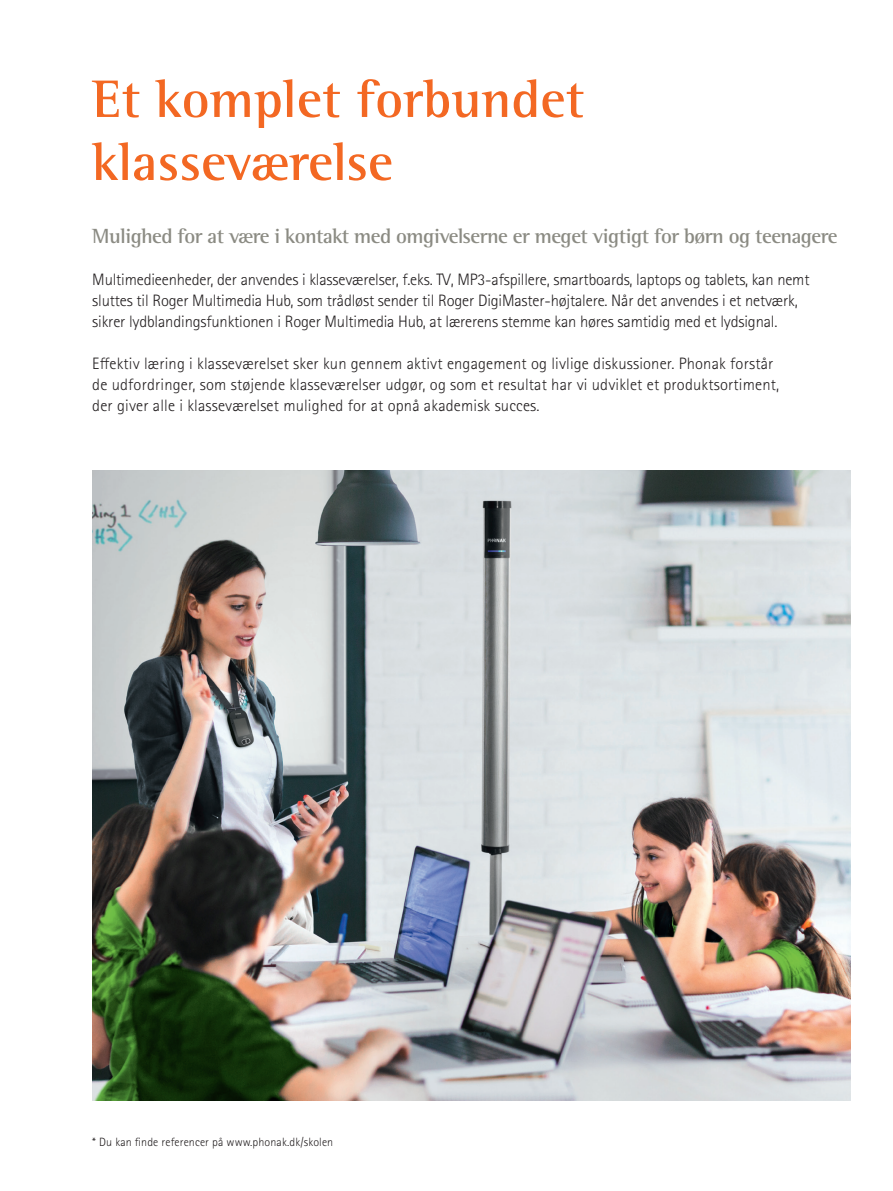
<style>
.page{position:relative;width:893px;height:1191px;background:#fff}
.page>*{position:absolute;margin:0;border:0;box-sizing:border-box;transform-origin:0 0}
.PHO_Lead_Quote_36pt{font:700 54px/63px "Rotis Semi Serif Pro";color:#f36823}
.PHO_Lead_Quote_14pt{font:700 21px "Rotis Semi Serif Pro";letter-spacing:-.025em;color:#8b8b83}
.PHO_Bodycopy_11pt_Bl{font:300 16.5px/21px "Rotis Sans Serif Pro";letter-spacing:-.01em;color:#231f20}
.PHO_Bodycopy_11pt_Bl-2{font:300 16.5px/21px "Rotis Sans Serif Pro";letter-spacing:.01em;color:#231f20}
.PHO_Bodycopy_11pt_Bl-3{font:300 12px "Rotis Sans Serif Pro";letter-spacing:.01em;color:#231f20}
</style>
<div class="page">
<img style="left:92px;top:470px;width:758px;height:630px">
<p class="PHO_Lead_Quote_36pt" style="left:92px;top:67px;width:494px">Et komplet forbundet klasseværelse</p>
<p class="PHO_Lead_Quote_14pt" style="left:92px;top:223px;width:747px">Mulighed for at være i kontakt med omgivelserne er meget vigtigt for børn og teenagere</p>
<p class="PHO_Bodycopy_11pt_Bl" style="left:92px;top:269px;width:719px">Multimedieenheder, der anvendes i klasseværelser, f.eks. TV, MP3-afspillere, smartboards, laptops og tablets, kan nemt sluttes til Roger Multimedia Hub, som trådløst sender til Roger DigiMaster-højtalere. Når det anvendes i et netværk, sikrer lydblandingsfunktionen i Roger Multimedia Hub, at lærerens stemme kan høres samtidig med et lydsignal.</p>
<p class="PHO_Bodycopy_11pt_Bl-2" style="left:92px;top:353px;width:688px">Effektiv læring i klasseværelset sker kun gennem aktivt engagement og livlige diskussioner. Phonak forstår de udfordringer, som støjende klasseværelser udgør, og som et resultat har vi udviklet et produktsortiment, der giver alle i klasseværelset mulighed for at opnå akademisk succes.</p>
<p class="PHO_Bodycopy_11pt_Bl-3" style="left:92px;top:1135px;width:242px">* Du kan finde referencer på www.phonak.dk/skolen</p>
</div>
